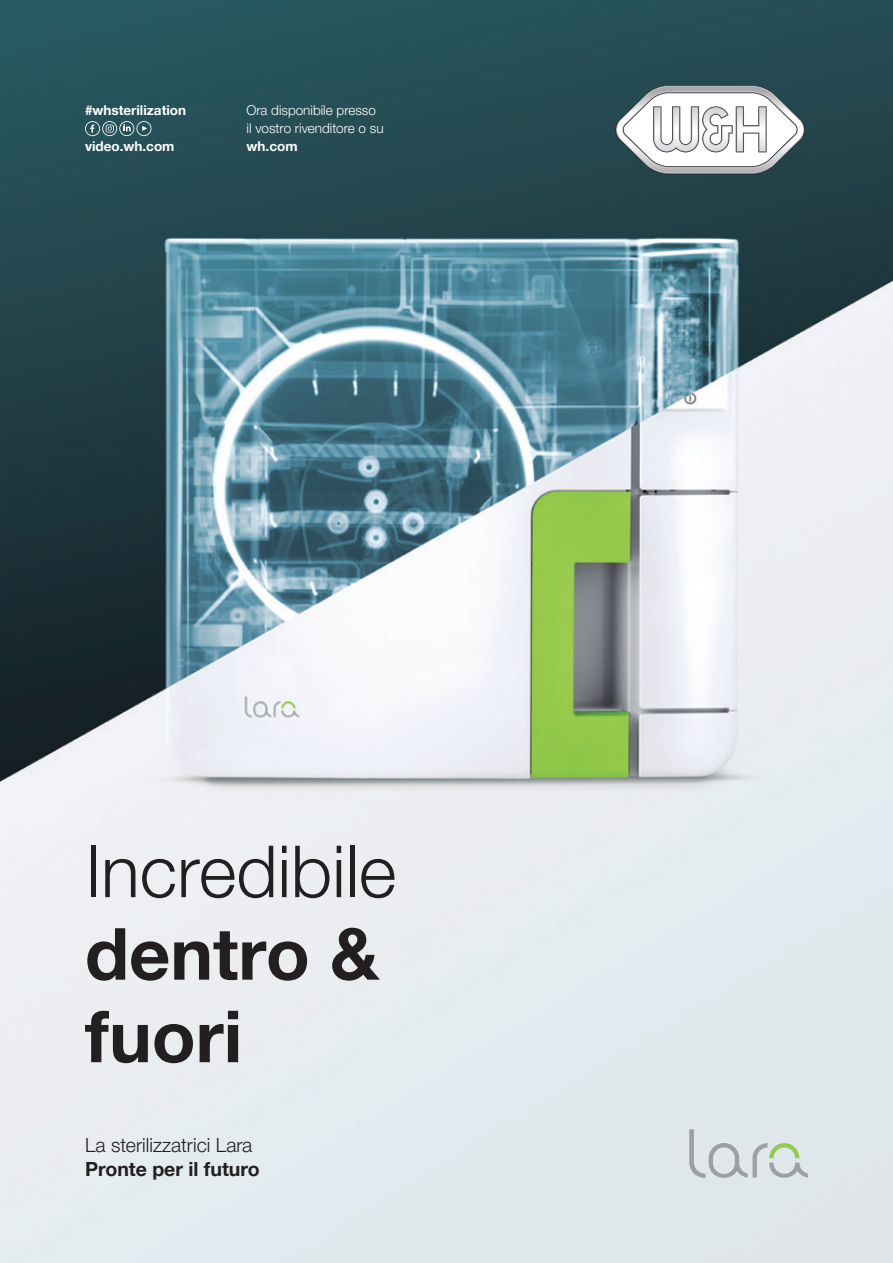
<style>
.page{position:relative;width:893px;height:1263px;background:#fff}
.page>*{position:absolute;margin:0;border:0;box-sizing:border-box;transform-origin:0 0}
.t1{font:700 72px/82.5px "Helvetica Neue World 75";color:#231f20}
.t2{font:72px "Helvetica Neue World 45 Lt";color:#231f20}
.t3{font:19.5px "Helvetica Neue World 45 Lt";color:#231f20}
.t4{font:700 19.5px "Helvetica Neue World 75";color:#231f20}
.t5{font:13.5px/18px "Helvetica Neue World 45 Lt";color:#fff}
.t6{font:700 13.5px "Helvetica Neue World 75";color:#fff}
</style>
<div class="page">
<img style="left:0;top:0;width:893px;height:1263px">
<svg style="left:615px;top:85px;width:190px;height:89px"></svg>
<svg style="left:689px;top:1129px;width:119px;height:49px;background:#d1d8d8"></svg>
<svg style="left:85px;top:121px;width:66px;height:15px"></svg>
<p class="t6" style="left:85px;top:102px;width:103px">#whsterilization</p>
<p class="t6" style="left:85px;top:138px;width:91px">video.wh.com</p>
<p class="t5" style="left:247px;top:101px;width:139px">Ora disponibile presso il vostro rivenditore o su</p>
<p class="t6" style="left:247px;top:138px;width:52px">wh.com</p>
<h1 class="t2" style="left:85px;top:830px;width:313px">Incredibile</h1>
<h1 class="t1" style="left:85px;top:913px;width:296px">dentro &amp; fuori</h1>
<h2 class="t3" style="left:85px;top:1134px;width:169px">La sterilizzatrici Lara</h2>
<h2 class="t4" style="left:85px;top:1158px;width:176px">Pronte per il futuro</h2>
</div>
